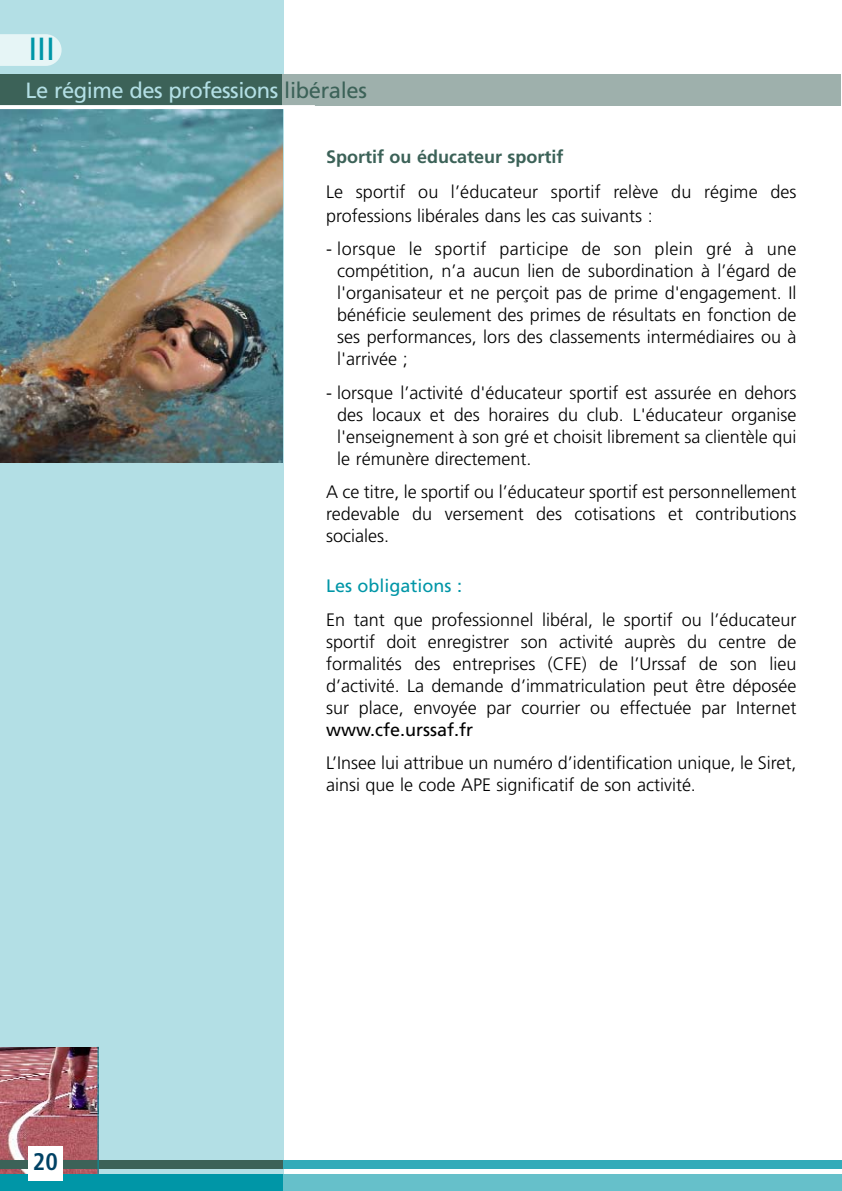
<style>
.page{position:relative;width:842px;height:1191px;background:#fff}
.page>*{position:absolute;margin:0;border:0;box-sizing:border-box;transform-origin:0 0}
.t1{font:32px "Frutiger";color:#0096a7}
.t2{font:700 condensed 24px "Frutiger";color:#004265}
.t3{font:22px "Frutiger";letter-spacing:-.02em;color:#b3dfe5}
.t4{font:300 18px/22px "Frutiger";color:#000;text-align:justify}
.t5{font:700 18px "Frutiger";color:#3c6258}
.t6{font:18px "Frutiger";color:#000}
.t7{font:18px "Frutiger";color:#0096a7}
.s1{color:#3c6258}
</style>
<div class="page">
<div style="left:0;top:0;width:283px;height:1174px;background:#b3dfe5"></div>
<img style="left:0;top:1047px;width:98px;height:127px">
<div style="left:0;top:1159px;width:283px;height:9px;background:#3c6258"></div>
<div style="left:0;top:1174px;width:283px;height:16px;background:#0096a7"></div>
<div style="left:28px;top:1146px;width:34px;height:34px;background:#fff"></div>
<hr style="left:98px;top:1046px;width:1px;height:128px;background:#0096a7">
<svg style="left:0;top:34px;width:62px;height:32px"></svg>
<img style="left:0;top:109px;width:283px;height:353px">
<div style="left:0;top:74px;width:282px;height:31px;background:#3c6258"></div>
<div style="left:282px;top:74px;width:558px;height:31px;background:#9eb0ac"></div>
<svg style="left:0;top:105px;width:315px;height:4px"></svg>
<div style="left:283px;top:1159px;width:559px;height:9px;background:#33abb9"></div>
<div style="left:283px;top:1174px;width:559px;height:16px;background:#66c0ca"></div>
<h1 class="t1" style="left:28px;top:36px;width:28px">III</h1>
<p class="t3" style="left:26px;top:81px;width:343px">Le régime des professions <span class="s1">libérales</span></p>
<h2 class="t2" style="left:33px;top:1152px;width:26px">20</h2>
<p class="t5" style="left:326px;top:149px;width:239px">Sportif ou éducateur sportif</p>
<p class="t4" style="left:326px;top:181px;width:472px;line-height:24px">Le sportif ou l’éducateur sportif relève du régime des professions libérales dans les cas suivants :</p>
<p class="t4" style="left:337px;top:239px;width:461px;text-indent:-11px">- lorsque le sportif participe de son plein gré à une compétition, n’a aucun lien de subordination à l’égard de l'organisateur et ne perçoit pas de prime d'engagement. Il bénéficie seulement des primes de résultats en fonction de ses performances, lors des classements intermédiaires ou à l'arrivée ;</p>
<p class="t4" style="left:337px;top:383px;width:461px;text-indent:-11px">- lorsque l’activité d'éducateur sportif est assurée en dehors des locaux et des horaires du club. L'éducateur organise l'enseignement à son gré et choisit librement sa clientèle qui le rémunère directement.</p>
<p class="t4" style="left:326px;top:482px;width:472px">A ce titre, le sportif ou l’éducateur sportif est personnellement redevable du versement des cotisations et contributions sociales.</p>
<p class="t7" style="left:326px;top:579px;width:138px">Les obligations :</p>
<p class="t4" style="left:326px;top:610px;width:472px">En tant que professionnel libéral, le sportif ou l’éducateur sportif doit enregistrer son activité auprès du centre de formalités des entreprises (CFE) de l’Urssaf de son lieu d’activité. La demande d’immatriculation peut être déposée sur place, envoyée par courrier ou effectuée par Internet</p>
<p class="t6" style="left:326px;top:722px;width:148px">www.cfe.urssaf.fr</p>
<p class="t4" style="left:326px;top:753px;width:472px">L’Insee lui attribue un numéro d’identification unique, le Siret, ainsi que le code APE significatif de son activité.</p>
</div>
